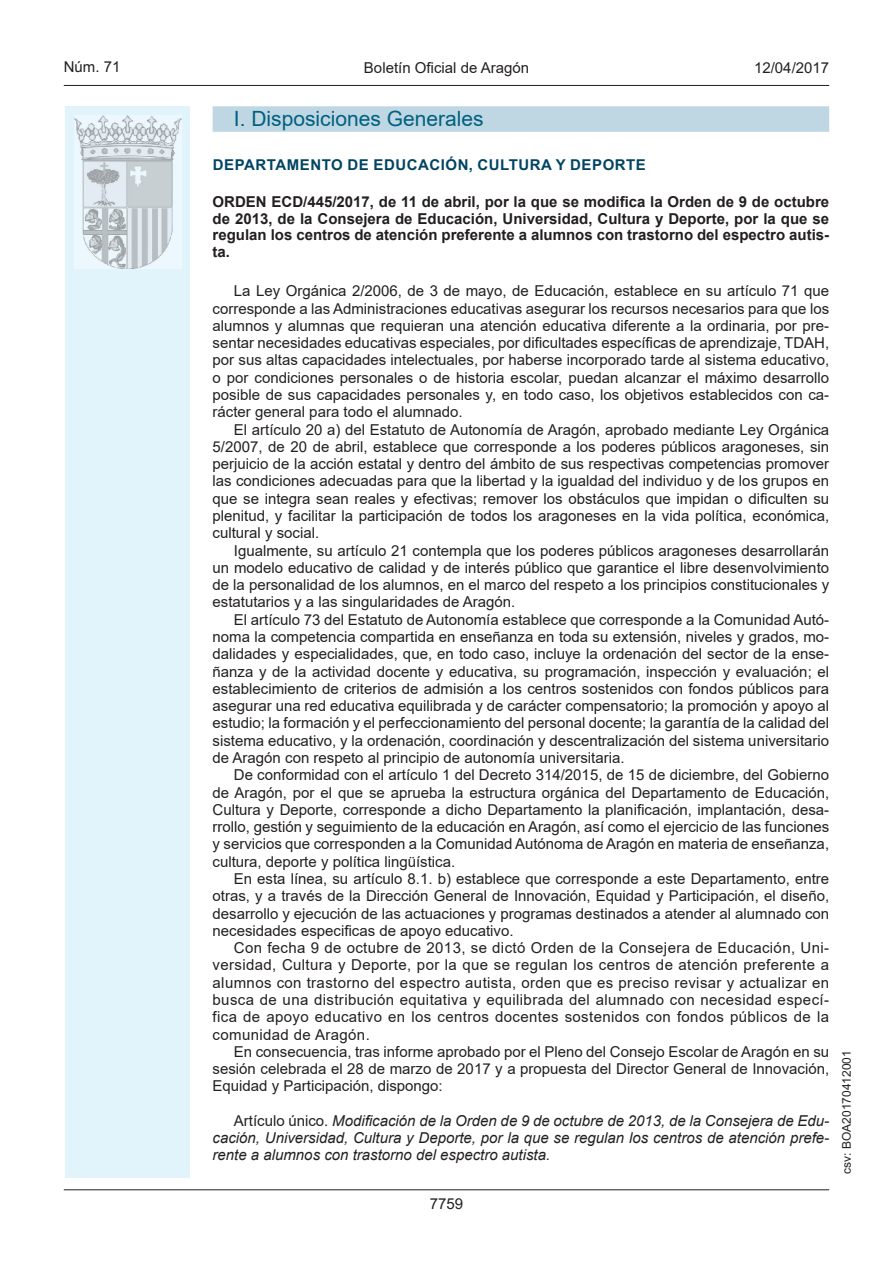
<style>
.page{position:relative;width:893px;height:1263px;background:#fff}
.page>*{position:absolute;margin:0;border:0;box-sizing:border-box;transform-origin:0 0}
.Titulo_sec{font:21px "Arial";color:#006180}
.inicio_de_parrafo{font:15px/17.2px "Arial";color:#231f20;text-align:justify}
.Titulo_text{font:700 15px/16.5px "Arial";color:#231f20;text-align:justify}
.inicio_de_parrafo-2{font:italic 15px/17.2px "Arial";color:#231f20;text-align:justify}
.emisor_text{font:15px "Arial Bold MT2";letter-spacing:.035em;color:#004462}
.estilo_head-c{font:15px "Arial";color:#231f20}
.estilo_head-d{font:15px "Arial MT2";color:#231f20}
.estilo_head-i{font:15px "Arial MT2";color:#231f20}
.numero_pagina{font:15px "Arial MT2";color:#231f20}
.estilo_head-i-2{font:12px "Arial MT2";color:#231f20}
.s1{font-style:normal}
</style>
<div class="page">
<div style="left:65px;top:106px;width:125px;height:1072px;background:#e1f4fc"></div>
<img style="left:75px;top:115px;width:106px;height:153px">
<hr style="left:64px;top:85px;width:765px;height:1px;background:#231f20">
<hr style="left:64px;top:1189px;width:765px;height:1px;background:#231f20">
<div style="left:213px;top:106px;width:616px;height:26px;background:#bfd6e3"></div>
<p class="estilo_head-i" style="left:64px;top:57px;width:58px">Núm. 71</p>
<p class="estilo_head-c" style="left:364px;top:57px;width:167px">Boletín Oficial de Aragón</p>
<p class="estilo_head-d" style="left:754px;top:57px;width:77px">12/04/2017</p>
<p class="Titulo_sec" style="left:234px;top:104px;width:251px">I. Disposiciones Generales</p>
<p class="emisor_text" style="left:213px;top:154px;width:435px">DEPARTAMENTO DE EDUCACIÓN, CULTURA Y DEPORTE</p>
<p class="Titulo_text" style="left:213px;top:194px;width:618px">ORDEN ECD/445/2017, de 11 de abril, por la que se modifica la Orden de 9 de octubre de 2013, de la Consejera de Educación, Universidad, Cultura y Deporte, por la que se regulan los centros de atención preferente a alumnos con trastorno del espectro autis&shy;ta.</p>
<p class="inicio_de_parrafo" style="left:213px;top:282px;width:618px;text-indent:21px">La Ley Orgánica 2/2006, de 3 de mayo, de Educación, establece en su artículo 71 que corresponde a las Administraciones educativas asegurar los recursos necesarios para que los alumnos y alumnas que requieran una atención educativa diferente a la ordinaria, por pre&shy;sentar necesidades educativas especiales, por dificultades específicas de aprendizaje, TDAH, por sus altas capacidades intelectuales, por haberse incorporado tarde al sistema educativo, o por condiciones personales o de historia escolar, puedan alcanzar el máximo desarrollo posible de sus capacidades personales y, en todo caso, los objetivos establecidos con ca&shy;rácter general para todo el alumnado.</p>
<p class="inicio_de_parrafo" style="left:213px;top:421px;width:618px;text-indent:21px">El artículo 20 a) del Estatuto de Autonomía de Aragón, aprobado mediante Ley Orgánica 5/2007, de 20 de abril, establece que corresponde a los poderes públicos aragoneses, sin perjuicio de la acción estatal y dentro del ámbito de sus respectivas competencias promover las condiciones adecuadas para que la libertad y la igualdad del individuo y de los grupos en que se integra sean reales y efectivas; remover los obstáculos que impidan o dificulten su plenitud, y facilitar la participación de todos los aragoneses en la vida política, económica, cultural y social.</p>
<p class="inicio_de_parrafo" style="left:213px;top:542px;width:618px;text-indent:21px">Igualmente, su artículo 21 contempla que los poderes públicos aragoneses desarrollarán un modelo educativo de calidad y de interés público que garantice el libre desenvolvimiento de la personalidad de los alumnos, en el marco del respeto a los principios constitucionales y estatutarios y a las singularidades de Aragón.</p>
<p class="inicio_de_parrafo" style="left:213px;top:611px;width:618px;text-indent:21px">El artículo 73 del Estatuto de Autonomía establece que corresponde a la Comunidad Autó&shy;noma la competencia compartida en enseñanza en toda su extensión, niveles y grados, mo&shy;dalidades y especialidades, que, en todo caso, incluye la ordenación del sector de la ense&shy;ñanza y de la actividad docente y educativa, su programación, inspección y evaluación; el establecimiento de criterios de admisión a los centros sostenidos con fondos públicos para asegurar una red educativa equilibrada y de carácter compensatorio; la promoción y apoyo al estudio; la formación y el perfeccionamiento del personal docente; la garantía de la calidad del sistema educativo, y la ordenación, coordinación y descentralización del sistema universitario de Aragón con respeto al principio de autonomía universitaria.</p>
<p class="inicio_de_parrafo" style="left:213px;top:766px;width:618px;text-indent:21px">De conformidad con el artículo 1 del Decreto 314/2015, de 15 de diciembre, del Gobierno de Aragón, por el que se aprueba la estructura orgánica del Departamento de Educación, Cultura y Deporte, corresponde a dicho Departamento la planificación, implantación, desa&shy;rrollo, gestión y seguimiento de la educación en Aragón, así como el ejercicio de las funciones y servicios que corresponden a la Comunidad Autónoma de Aragón en materia de enseñanza, cultura, deporte y política lingüística.</p>
<p class="inicio_de_parrafo" style="left:213px;top:870px;width:618px;text-indent:21px">En esta línea, su artículo 8.1. b) establece que corresponde a este Departamento, entre otras, y a través de la Dirección General de Innovación, Equidad y Participación, el diseño, desarrollo y ejecución de las actuaciones y programas destinados a atender al alumnado con necesidades especificas de apoyo educativo.</p>
<p class="inicio_de_parrafo" style="left:213px;top:939px;width:618px;text-indent:21px">Con fecha 9 de octubre de 2013, se dictó Orden de la Consejera de Educación, Uni&shy;versidad, Cultura y Deporte, por la que se regulan los centros de atención preferente a alumnos con trastorno del espectro autista, orden que es preciso revisar y actualizar en busca de una distribución equitativa y equilibrada del alumnado con necesidad especí&shy;fica de apoyo educativo en los centros docentes sostenidos con fondos públicos de la comunidad de Aragón.</p>
<p class="inicio_de_parrafo" style="left:213px;top:1043px;width:618px;text-indent:21px">En consecuencia, tras informe aprobado por el Pleno del Consejo Escolar de Aragón en su sesión celebrada el 28 de marzo de 2017 y a propuesta del Director General de Innovación, Equidad y Participación, dispongo:</p>
<p class="inicio_de_parrafo-2" style="left:213px;top:1112px;width:618px;text-indent:21px"><span class="s1">Artículo único.</span> Modificación de la Orden de 9 de octubre de 2013, de la Consejera de Edu&shy;cación, Universidad, Cultura y Deporte, por la que se regulan los centros de atención prefe&shy;rente a alumnos con trastorno del espectro autista.</p>
<p class="numero_pagina" style="left:430px;top:1193px;width:35px">7759</p>
<p class="estilo_head-i-2" style="left:838px;top:1174px;width:125px;rotate:-90deg">csv: BOA20170412001</p>
</div>
